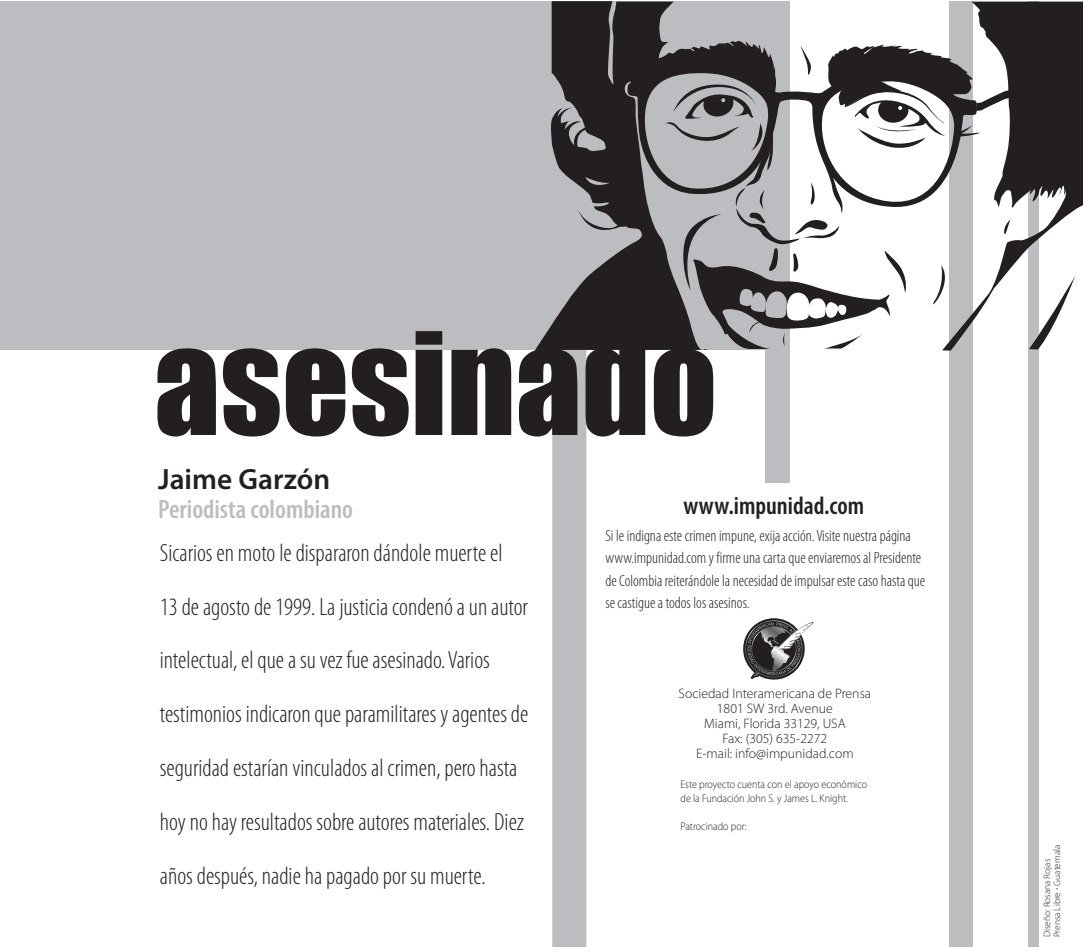
<style>
.page{position:relative;width:1083px;height:947px;background:#fff}
.page>*{position:absolute;margin:0;border:0;box-sizing:border-box;transform-origin:0 0}
.t1{font:131.25px "Impact";color:#231f20}
.t2{font:600 29.38px "Myriad Pro";color:#231f20}
.t3{font:600 condensed 26.62px "Myriad Pro";color:#bcbdc0}
.t4{font:600 condensed 25.12px "Myriad Pro";color:#231f20}
.t5{font:300 condensed 25px/53.8px "Myriad Pro";color:#231f20}
.t6{font:300 condensed 16.25px/22.5px "Myriad Pro";color:#231f20}
.t7{font:300 13.75px/15px "Myriad Pro";color:#231f20;text-align:center}
.t8{font:300 11.25px/14px "Myriad Pro";color:#231f20;scale:.9 1}
.t9{font:300 9.38px/10px "Myriad Pro";color:#231f20}
.s1{font-size:13.75px}
</style>
<div class="page">
<div style="left:949px;top:2px;width:23px;height:944px;background:#bcbdc0"></div>
<div style="left:765px;top:2px;width:24px;height:480px;background:#bcbdc0"></div>
<div style="left:552px;top:328px;width:34px;height:618px;background:#bcbdc0"></div>
<div style="left:1028px;top:2px;width:10px;height:944px;background:#bcbdc0"></div>
<div style="left:0;top:1px;width:789px;height:349px;background:#bcbdc0"></div>
<svg style="left:535px;top:1px;width:139px;height:362px"></svg>
<svg style="left:556px;top:2px;width:526px;height:350px"></svg>
<svg style="left:743px;top:618px;width:69px;height:61px"></svg>
<h1 class="t1" style="left:154px;top:281px;width:564px">asesinado</h1>
<p class="t2" style="left:158px;top:460px;width:173px">Jaime Garzón</p>
<p class="t3" style="left:158px;top:493px;width:196px">Periodista colombiano</p>
<p class="t5" style="left:160px;top:525px;width:370px">Sicarios en moto le dispararon dándole muerte el<br>13 de agosto de 1999. La justicia condenó a un autor intelectual, el que a su vez fue asesinado. Varios testimonios indicaron que paramilitares y agentes de seguridad estarían vinculados al crimen, pero hasta hoy no hay resultados sobre autores materiales. Diez años después, nadie ha pagado por su muerte.</p>
<p class="t4" style="left:683px;top:490px;width:182px">www.impunidad.com</p>
<p class="t6" style="left:605px;top:524px;width:321px">Si le indigna este crimen impune, exija acción. Visite nuestra página www.impunidad.com y firme una carta que enviaremos al Presidente de Colombia reiterándole la necesidad de impulsar este caso hasta que se castigue a todos los asesinos.</p>
<p class="t7" style="left:678px;top:685px;width:194px">Sociedad Interamericana de Prensa<br>1801 SW 3rd. Avenue<br>Miami, Florida 33129, USA<br>Fax: (305) 635-2272<br>E-mail: info@impunidad.com</p>
<p class="t8" style="left:680px;top:777px;width:209px">Este proyecto cuenta con el apoyo económico de la Fundación John S. y James L. Knight.</p>
<p class="t8" style="left:680px;top:819px;width:75px">Patrocinado por:</p>
<p class="t9" style="left:1042px;top:936px;width:94px;rotate:-90deg">Diseño: Rosana Rojas<br>Prensa Libre <span class="s1">·</span> Guatemala</p>
</div>
